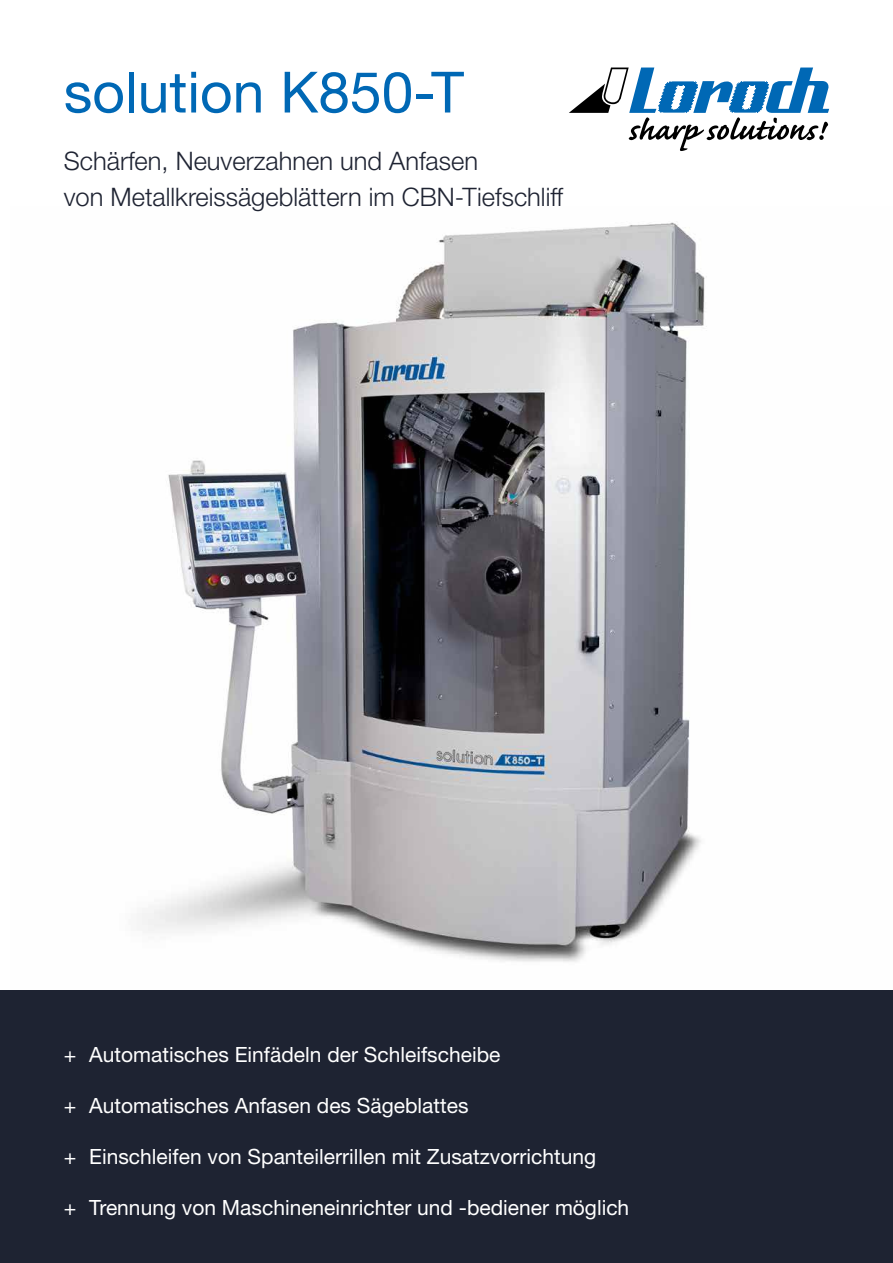
<style>
.page{position:relative;width:893px;height:1263px;background:#fff}
.page>*{position:absolute;margin:0;border:0;box-sizing:border-box;transform-origin:0 0}
.t1{font:57px "Helvetica Neue LT";color:#0068b5}
.t2{font:300 25.5px/36px "Helvetica Neue LT";color:#1e2332}
.t3{font:21px "Helvetica Neue LT";color:#fff}
</style>
<div class="page">
<img style="left:142px;top:222px;width:563px;height:740px">
<div style="left:0;top:990px;width:893px;height:273px;background:#1e2332"></div>
<svg style="left:569px;top:68px;width:260px;height:83px"></svg>
<h1 class="t1" style="left:64px;top:58px;width:402px">solution K850-T</h1>
<p class="t2" style="left:64px;top:142px;width:501px">Schärfen, Neuverzahnen und Anfasen<br>von Metallkreissägeblättern im CBN-Tiefschliff</p>
<p class="t3" style="left:64px;top:1042px;width:438px">+ Automatisches Einfädeln der Schleifscheibe</p>
<p class="t3" style="left:64px;top:1093px;width:406px">+ Automatisches Anfasen des Sägeblattes</p>
<p class="t3" style="left:64px;top:1144px;width:534px">+ Einschleifen von Spanteilerrillen mit Zusatzvorrichtung</p>
<p class="t3" style="left:64px;top:1195px;width:567px">+ Trennung von Maschineneinrichter und -bediener möglich</p>
</div>
